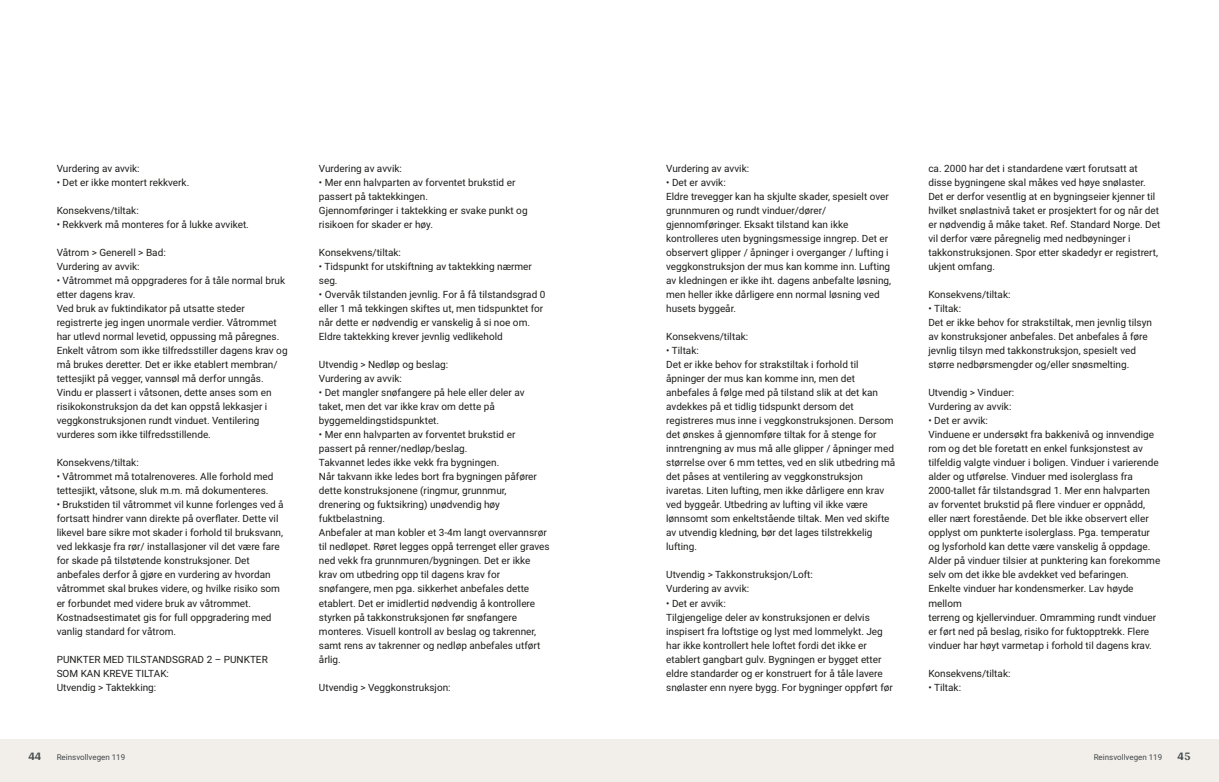
<style>
.page{position:relative;width:1219px;height:782px;background:#fff}
.page>*{position:absolute;margin:0;border:0;box-sizing:border-box;transform-origin:0 0}
.t1{font:700 12px "Arya";color:#414749}
.t2{font:10px/14px "Roboto";color:#1d1d1b}
.t3{font:8px "Roboto";color:#414749}
</style>
<div class="page">
<div style="left:0;top:739px;width:612px;height:42px;background:#f2eeea"></div>
<div style="left:607px;top:739px;width:612px;height:42px;background:#f2eeea"></div>
<p class="t2" style="left:57px;top:161px;width:85px">Vurdering av avvik:</p>
<p class="t2" style="left:57px;top:175px;width:134px">• Det er ikke montert rekkverk.</p>
<p class="t2" style="left:57px;top:203px;width:84px">Konsekvens/tiltak:</p>
<p class="t2" style="left:57px;top:217px;width:194px">• Rekkverk må monteres for å lukke avviket.</p>
<p class="t2" style="left:57px;top:245px;width:111px">Våtrom &gt; Generell &gt; Bad:<br>Vurdering av avvik:</p>
<p class="t2" style="left:57px;top:273px;width:232px">• Våtrommet må oppgraderes for å tåle normal bruk etter dagens krav.<br>Ved bruk av fuktindikator på utsatte steder registrerte jeg ingen unormale verdier. Våtrommet har utlevd normal levetid, oppussing må påregnes.<br>Enkelt våtrom som ikke tilfredsstiller dagens krav og må brukes deretter. Det er ikke etablert membran/ tettesjikt på vegger, vannsøl må derfor unngås.<br>Vindu er plassert i våtsonen, dette anses som en risikokonstruksjon da det kan oppstå lekkasjer i veggkonstruksjonen rundt vinduet. Ventilering vurderes som ikke tilfredsstillende.</p>
<p class="t2" style="left:57px;top:455px;width:84px">Konsekvens/tiltak:</p>
<p class="t2" style="left:57px;top:469px;width:218px">• Våtrommet må totalrenoveres. Alle forhold med tettesjikt, våtsone, sluk m.m. må dokumenteres.</p>
<p class="t2" style="left:57px;top:497px;width:228px">• Brukstiden til våtrommet vil kunne forlenges ved å fortsatt hindrer vann direkte på overflater. Dette vil likevel bare sikre mot skader i forhold til bruksvann, ved lekkasje fra rør/ installasjoner vil det være fare for skade på tilstøtende konstruksjoner. Det anbefales derfor å gjøre en vurdering av hvordan våtrommet skal brukes videre, og hvilke risiko som er forbundet med videre bruk av våtrommet.<br>Kostnadsestimatet gis for full oppgradering med vanlig standard for våtrom.</p>
<p class="t2" style="left:57px;top:651px;width:213px">PUNKTER MED TILSTANDSGRAD 2 – PUNKTER<br>SOM KAN KREVE TILTAK:<br>Utvendig &gt; Taktekking:</p>
<p class="t1" style="left:28px;top:749px;width:15px">44</p>
<p class="t3" style="left:57px;top:751px;width:70px">Reinsvollvegen 119</p>
<p class="t2" style="left:319px;top:161px;width:85px">Vurdering av avvik:</p>
<p class="t2" style="left:319px;top:175px;width:210px">• Mer enn halvparten av forventet brukstid er passert på taktekkingen.<br>Gjennomføringer i taktekking er svake punkt og risikoen for skader er høy.</p>
<p class="t2" style="left:319px;top:245px;width:84px">Konsekvens/tiltak:</p>
<p class="t2" style="left:319px;top:259px;width:215px">• Tidspunkt for utskiftning av taktekking nærmer seg.</p>
<p class="t2" style="left:319px;top:287px;width:228px">• Overvåk tilstanden jevnlig. For å få tilstandsgrad 0 eller 1 må tekkingen skiftes ut, men tidspunktet for når dette er nødvendig er vanskelig å si noe om.<br>Eldre taktekking krever jevnlig vedlikehold</p>
<p class="t2" style="left:319px;top:357px;width:131px">Utvendig &gt; Nedløp og beslag:<br>Vurdering av avvik:</p>
<p class="t2" style="left:319px;top:385px;width:207px">• Det mangler snøfangere på hele eller deler av taket, men det var ikke krav om dette på byggemeldingstidspunktet.</p>
<p class="t2" style="left:319px;top:427px;width:232px">• Mer enn halvparten av forventet brukstid er passert på renner/nedløp/beslag.<br>Takvannet ledes ikke vekk fra bygningen.<br>Når takvann ikke ledes bort fra bygningen påfører dette konstruksjonene (ringmur, grunnmur, drenering og fuktsikring) unødvendig høy fuktbelastning.<br>Anbefaler at man kobler et 3‑4m langt overvannsrør til nedløpet. Røret legges oppå terrenget eller graves ned vekk fra grunnmuren/bygningen. Det er ikke krav om utbedring opp til dagens krav for snøfangere, men pga. sikkerhet anbefales dette etablert. Det er imidlertid nødvendig å kontrollere styrken på takkonstruksjonen før snøfangere monteres. Visuell kontroll av beslag og takrenner, samt rens av takrenner og nedløp anbefales utført årlig.</p>
<p class="t2" style="left:319px;top:679px;width:133px">Utvendig &gt; Veggkonstruksjon:</p>
<p class="t2" style="left:666px;top:161px;width:85px">Vurdering av avvik:</p>
<p class="t2" style="left:666px;top:175px;width:226px">• Det er avvik:<br>Eldre trevegger kan ha skjulte skader, spesielt over grunnmuren og rundt vinduer/dører/ gjennomføringer. Eksakt tilstand kan ikke kontrolleres uten bygningsmessige inngrep. Det er observert glipper / åpninger i overganger / lufting i veggkonstruksjon der mus kan komme inn. Lufting av kledningen er ikke iht. dagens anbefalte løsning, men heller ikke dårligere enn normal løsning ved husets byggeår.</p>
<p class="t2" style="left:666px;top:329px;width:84px">Konsekvens/tiltak:</p>
<p class="t2" style="left:666px;top:343px;width:231px">• Tiltak:<br>Det er ikke behov for strakstiltak i forhold til åpninger der mus kan komme inn, men det anbefales å følge med på tilstand slik at det kan avdekkes på et tidlig tidspunkt dersom det registreres mus inne i veggkonstruksjonen. Dersom det ønskes å gjennomføre tiltak for å stenge for inntrengning av mus må alle glipper / åpninger med størrelse over 6 mm tettes, ved en slik utbedring må det påses at ventilering av veggkonstruksjon ivaretas. Liten lufting, men ikke dårligere enn krav ved byggeår. Utbedring av lufting vil ikke være lønnsomt som enkeltstående tiltak. Men ved skifte av utvendig kledning, bør det lages tilstrekkelig lufting.</p>
<p class="t2" style="left:666px;top:567px;width:148px">Utvendig &gt; Takkonstruksjon/Loft:<br>Vurdering av avvik:</p>
<p class="t2" style="left:666px;top:595px;width:228px">• Det er avvik:<br>Tilgjengelige deler av konstruksjonen er delvis inspisert fra loftstige og lyst med lommelykt. Jeg har ikke kontrollert hele loftet fordi det ikke er etablert gangbart gulv. Bygningen er bygget etter eldre standarder og er konstruert for å tåle lavere snølaster enn nyere bygg. For bygninger oppført før</p>
<p class="t2" style="left:928px;top:161px;width:233px">ca. 2000 har det i standardene vært forutsatt at disse bygningene skal måkes ved høye snølaster.<br>Det er derfor vesentlig at en bygningseier kjenner til hvilket snølastnivå taket er prosjektert for og når det er nødvendig å måke taket. Ref. Standard Norge. Det vil derfor være påregnelig med nedbøyninger i takkonstruksjonen. Spor etter skadedyr er registrert, ukjent omfang.</p>
<p class="t2" style="left:928px;top:287px;width:84px">Konsekvens/tiltak:</p>
<p class="t2" style="left:928px;top:301px;width:225px">• Tiltak:<br>Det er ikke behov for strakstiltak, men jevnlig tilsyn av konstruksjoner anbefales. Det anbefales å føre jevnlig tilsyn med takkonstruksjon, spesielt ved større nedbørsmengder og/eller snøsmelting.</p>
<p class="t2" style="left:928px;top:385px;width:87px">Utvendig &gt; Vinduer:<br>Vurdering av avvik:</p>
<p class="t2" style="left:928px;top:413px;width:233px">• Det er avvik:<br>Vinduene er undersøkt fra bakkenivå og innvendige rom og det ble foretatt en enkel funksjonstest av tilfeldig valgte vinduer i boligen. Vinduer i varierende alder og utførelse. Vinduer med isolerglass fra 2000‑tallet får tilstandsgrad 1. Mer enn halvparten av forventet brukstid på flere vinduer er oppnådd, eller nært forestående. Det ble ikke observert eller opplyst om punkterte isolerglass. Pga. temperatur og lysforhold kan dette være vanskelig å oppdage.<br>Alder på vinduer tilsier at punktering kan forekomme selv om det ikke ble avdekket ved befaringen.<br>Enkelte vinduer har kondensmerker. Lav høyde mellom<br>terreng og kjellervinduer. Omramming rundt vinduer er ført ned på beslag, risiko for fuktopptrekk. Flere vinduer har høyt varmetap i forhold til dagens krav.</p>
<p class="t2" style="left:928px;top:665px;width:84px">Konsekvens/tiltak:</p>
<p class="t2" style="left:928px;top:679px;width:34px">• Tiltak:</p>
<p class="t3" style="left:1094px;top:751px;width:70px">Reinsvollvegen 119</p>
<p class="t1" style="left:1177px;top:749px;width:15px">45</p>
</div>
